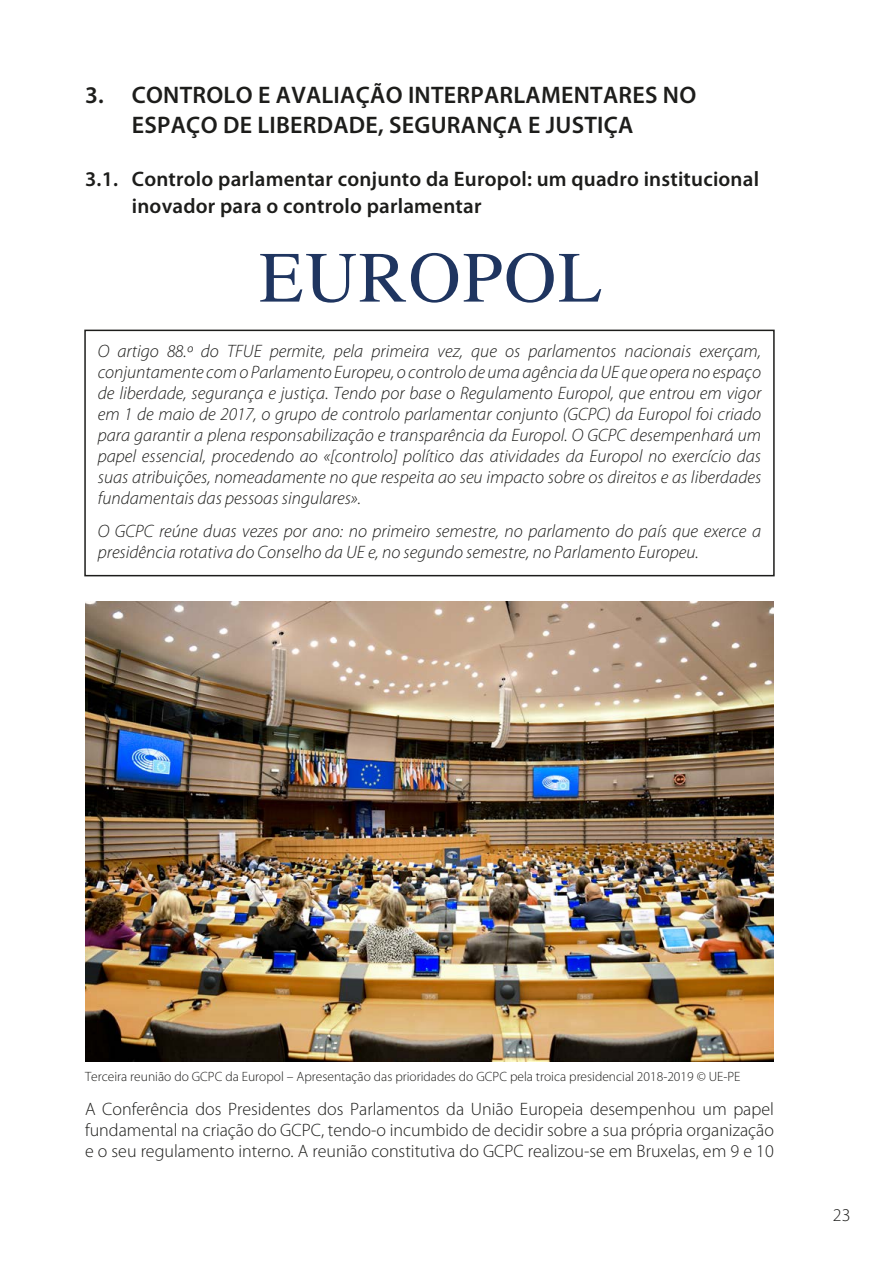
<style>
.page{position:relative;width:893px;height:1263px;background:#fff}
.page>*{position:absolute;margin:0;border:0;box-sizing:border-box;transform-origin:0 0}
.t1{font:72px "Times";letter-spacing:.025em;color:#1f3560}
.t2{font:600 24px/30px "Myriad Pro";letter-spacing:.01em;color:#1d1d1b}
.t3{font:600 21px/27px "Myriad Pro";letter-spacing:.01em;color:#1d1d1b}
.t4{font:italic 300 18px/21px "Myriad Pro";color:#1d1d1b;text-align:justify}
.t5{font:300 18px/21px "Myriad Pro";color:#1d1d1b;text-align:justify}
.t6{font:300 13.5px "Myriad Pro";color:#1d1d1b}
</style>
<div class="page">
<div style="left:84px;top:330px;width:691px;height:246px;border:2px solid #1d1d1b"></div>
<img style="left:85px;top:602px;width:689px;height:459px">
<h2 class="t2" style="left:132px;top:80px;width:566px;text-indent:-47px">3. CONTROLO E AVALIAÇÃO INTERPARLAMENTARES NO<br>ESPAÇO DE LIBERDADE, SEGURANÇA E JUSTIÇA</h2>
<p class="t3" style="left:132px;top:165px;width:629px;text-indent:-47px">3.1. Controlo parlamentar conjunto da Europol: um quadro institucional inovador para o controlo parlamentar</p>
<h1 class="t1" style="left:259px;top:210px;width:344px">EUROPOL</h1>
<p class="t4" style="left:98px;top:341px;width:665px">O artigo 88.º do TFUE permite, pela primeira vez, que os parlamentos nacionais exerçam, conjuntamente com o Parlamento Europeu, o controlo de uma agência da UE que opera no espaço de liberdade, segurança e justiça. Tendo por base o Regulamento Europol, que entrou em vigor em 1 de maio de 2017, o grupo de controlo parlamentar conjunto (GCPC) da Europol foi criado para garantir a plena responsabilização e transparência da Europol. O GCPC desempenhará um papel essencial, procedendo ao «[controlo] político das atividades da Europol no exercício das suas atribuições, nomeadamente no que respeita ao seu impacto sobre os direitos e as liberdades fundamentais das pessoas singulares».</p>
<p class="t4" style="left:98px;top:521px;width:665px">O GCPC reúne duas vezes por ano: no primeiro semestre, no parlamento do país que exerce a presidência rotativa do Conselho da UE e, no segundo semestre, no Parlamento Europeu.</p>
<p class="t6" style="left:85px;top:1069px;width:657px">Terceira reunião do GCPC da Europol – Apresentação das prioridades do GCPC pela troica presidencial 2018-2019 © UE-PE</p>
<p class="t5" style="left:85px;top:1099px;width:690px">A Conferência dos Presidentes dos Parlamentos da União Europeia desempenhou um papel fundamental na criação do GCPC, tendo-o incumbido de decidir sobre a sua própria organização e o seu regulamento interno. A reunião constitutiva do GCPC realizou-se em Bruxelas, em 9 e 10</p>
<p class="t5" style="left:833px;top:1205px;width:19px">23</p>
</div>
